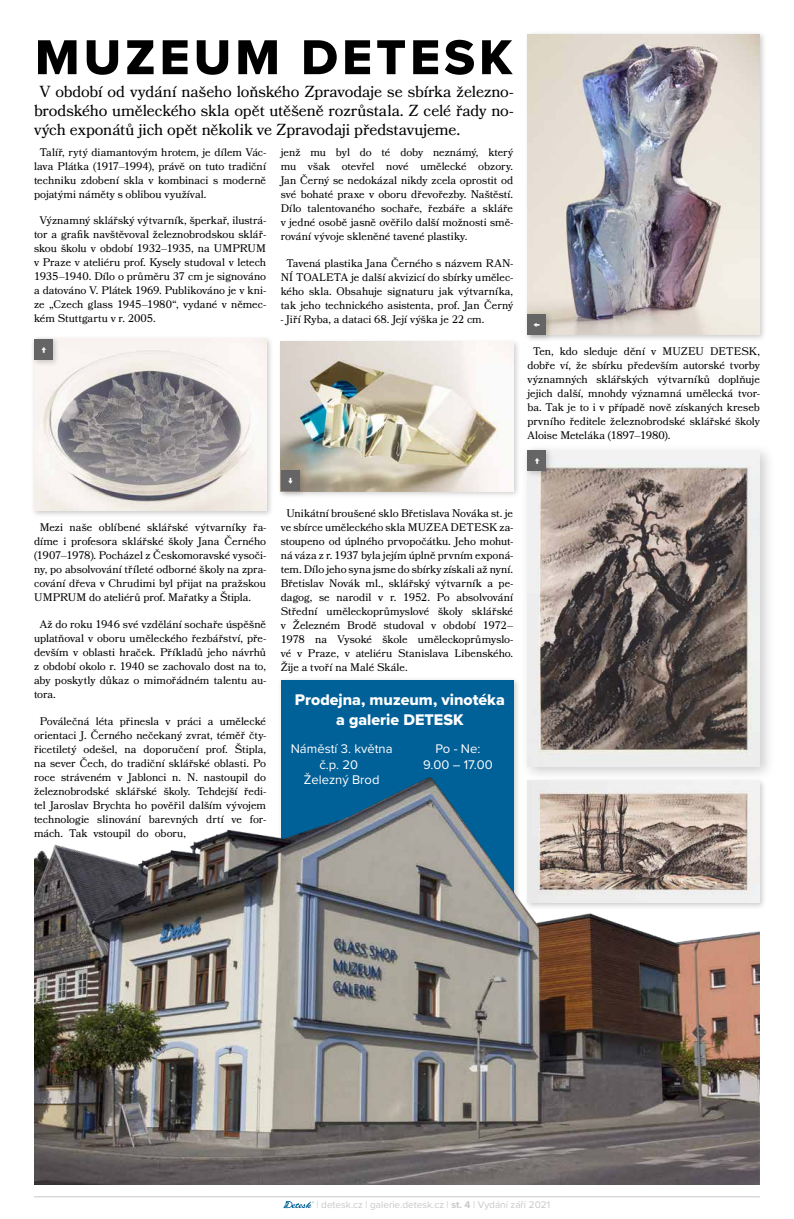
<style>
.page{position:relative;width:794px;height:1219px;background:#fff}
.page>*{position:absolute;margin:0;border:0;box-sizing:border-box;transform-origin:0 0}
.t1{font:50.8px "Proxima Nova Extrabld";letter-spacing:.08em;color:#000}
.t2{font:16px/19.2px "Bookmania";letter-spacing:-.015em;color:#000;text-align:justify}
.t3{font:16px/19.2px "Proxima Nova Extrabld";color:#fff;text-align:center}
.t4{font:13px/15.6px "Proxima Nova";color:#fff;text-align:center}
.t5{font:11px/14px "Bookmania";letter-spacing:-.005em;color:#000;text-align:justify}
.t6{font:italic 11px "Proxima Nova";color:#fff}
.t7{font:10px "Proxima Nova";color:#c8c8c8}
.s1{font-weight:700}
</style>
<div class="page">
<hr style="left:34px;top:1196px;width:726px;height:1px;background:#c8c8c8">
<svg style="left:283px;top:1201px;width:31px;height:8px"></svg>
<div style="left:281px;top:680px;width:232px;height:331px;background:#006098"></div>
<img style="left:34px;top:758px;width:726px;height:427px">
<div style="left:31px;top:335px;width:243px;height:183px;background:#000;opacity:.2"></div>
<img style="left:34px;top:339px;width:232px;height:172px">
<div style="left:520px;top:443px;width:255px;height:339px;background:#000;opacity:.2"></div>
<img style="left:527px;top:450px;width:233px;height:316px">
<div style="left:524px;top:31px;width:243px;height:311px;background:#000;opacity:.2"></div>
<img style="left:527px;top:34px;width:233px;height:301px">
<div style="left:277px;top:338px;width:243px;height:161px;background:#000;opacity:.2"></div>
<img style="left:281px;top:342px;width:232px;height:149px">
<div style="left:524px;top:310px;width:29px;height:32px;background:#000;opacity:.2"></div>
<div style="left:527px;top:314px;width:19px;height:21px;background:#656566"></div>
<div style="left:277px;top:467px;width:30px;height:32px;background:#000;opacity:.2"></div>
<div style="left:281px;top:470px;width:18px;height:21px;background:#656566"></div>
<div style="left:31px;top:335px;width:29px;height:32px;background:#000;opacity:.2"></div>
<div style="left:34px;top:339px;width:19px;height:21px;background:#656566"></div>
<div style="left:524px;top:447px;width:29px;height:32px;background:#000;opacity:.2"></div>
<div style="left:527px;top:450px;width:19px;height:21px;background:#656566"></div>
<div style="left:524px;top:777px;width:243px;height:133px;background:#000;opacity:.2"></div>
<img style="left:527px;top:781px;width:233px;height:121px">
<h1 class="t1" style="left:35px;top:19px;width:479px">MUZEUM DETESK</h1>
<h2 class="t2" style="left:34px;top:82px;width:481px;text-indent:6px">V období od vydání našeho loňského Zpravodaje se sbírka železno&shy;brodského uměleckého skla opět utěšeně rozrůstala. Z celé řady no&shy;vých exponátů jich opět několik ve Zpravodaji představujeme.</h2>
<p class="t5" style="left:34px;top:145px;width:234px;text-indent:6px">Talíř, rytý diamantovým hrotem, je dílem Vác&shy;lava Plátka (1917–1994), právě on tuto tradiční techniku zdobení skla v kombinaci s moderně pojatými náměty s oblibou využíval.</p>
<p class="t5" style="left:34px;top:214px;width:234px;text-indent:6px">Významný sklářský výtvarník, šperkař, ilustrá&shy;tor a grafik navštěvoval železnobrodskou sklář&shy;skou školu v období 1932–1935, na UMPRUM v Praze v ateliéru prof. Kysely studoval v letech 1935–1940. Dílo o průměru 37 cm je signováno a datováno V. Plátek 1969. Publikováno je v kni&shy;ze „Czech glass 1945–1980“, vydané v němec&shy;kém Stuttgartu v r. 2005.</p>
<p class="t5" style="left:281px;top:145px;width:234px">jenž mu byl do té doby neznámý, který mu však otevřel nové umělecké obzory.<br>Jan Černý se nedokázal nikdy zcela oprostit od své bohaté praxe v oboru dřevořezby. Naštěstí.<br>Dílo talentovaného sochaře, řezbáře a skláře v jedné osobě jasně ověřilo další možnosti smě&shy;rování vývoje skleněné tavené plastiky.</p>
<p class="t5" style="left:281px;top:256px;width:234px;text-align:center">Tavená plastika Jana Černého s názvem RAN-NÍ TOALETA je další akvizicí do sbírky umělec&shy;kého skla. Obsahuje signaturu jak výtvarníka, tak jeho technického asistenta, prof. Jan Černý</p>
<p class="t5" style="left:281px;top:312px;width:205px">- Jiří Ryba, a dataci 68. Její výška je 22 cm.</p>
<p class="t6" style="left:41px;top:341px;width:8px">↑</p>
<p class="t5" style="left:34px;top:520px;width:234px;text-indent:6px">Mezi naše oblíbené sklářské výtvarníky řa&shy;díme i profesora sklářské školy Jana Černého (1907–1978). Pocházel z Českomoravské vysoči&shy;ny, po absolvování tříleté odborné školy na zpra&shy;cování dřeva v Chrudimi byl přijat na pražskou UMPRUM do ateliérů prof. Mařatky a Štipla.</p>
<p class="t5" style="left:34px;top:617px;width:234px;text-indent:6px">Až do roku 1946 své vzdělání sochaře úspěšně uplatňoval v oboru uměleckého řezbářství, pře&shy;devším v oblasti hraček. Příkladů jeho návrhů z období okolo r. 1940 se zachovalo dost na to, aby poskytly důkaz o mimořádném talentu au&shy;tora.</p>
<p class="t5" style="left:34px;top:714px;width:234px;text-indent:6px">Poválečná léta přinesla v práci a umělecké orientaci J. Černého nečekaný zvrat, téměř čty&shy;řicetiletý odešel, na doporučení prof. Štipla, na sever Čech, do tradiční sklářské oblasti. Po roce stráveném v Jablonci n. N. nastoupil do železnobrodské sklářské školy. Tehdejší ředi&shy;tel Jaroslav Brychta ho pověřil dalším vývojem technologie slinování barevných drtí ve for&shy;mách. Tak vstoupil do oboru,</p>
<p class="t6" style="left:287px;top:472px;width:8px">↓</p>
<p class="t5" style="left:281px;top:506px;width:234px;text-indent:6px">Unikátní broušené sklo Břetislava Nováka st. je ve sbírce uměleckého skla MUZEA DETESK za&shy;stoupeno od úplného prvopočátku. Jeho mohut&shy;ná váza z r. 1937 byla jejím úplně prvním exponá&shy;tem. Dílo jeho syna jsme do sbírky získali až nyní.<br>Břetislav Novák ml., sklářský výtvarník a pe&shy;dagog, se narodil v r. 1952. Po absolvování Střední uměleckoprůmyslové školy sklářské v Železném Brodě studoval v období 1972– 1978 na Vysoké škole uměleckoprůmyslo&shy;vé v Praze, v ateliéru Stanislava Libenského.<br>Žije a tvoří na Malé Skále.</p>
<h2 class="t3" style="left:295px;top:690px;width:211px">Prodejna, muzeum, vinotéka a galerie DETESK</h2>
<p class="t4" style="left:291px;top:741px;width:103px">Náměstí 3. května č.p. 20<br>Železný Brod</p>
<p class="t4" style="left:423px;top:741px;width:71px">Po - Ne:<br>9.00 – 17.00</p>
<p class="t6" style="left:533px;top:316px;width:8px">←</p>
<p class="t5" style="left:527px;top:344px;width:234px;text-indent:6px">Ten, kdo sleduje dění v MUZEU DETESK, dobře ví, že sbírku především autorské tvorby významných sklářských výtvarníků doplňuje jejich další, mnohdy významná umělecká tvor&shy;ba. Tak je to i v případě nově získaných kreseb prvního ředitele železnobrodské sklářské školy Aloise Meteláka (1897–1980).</p>
<p class="t6" style="left:534px;top:452px;width:8px">↑</p>
<p class="t7" style="left:316px;top:1197px;width:235px">| detesk.cz | galerie.detesk.cz | <span class="s1">st. 4</span> | Vydání září 2021</p>
</div>
